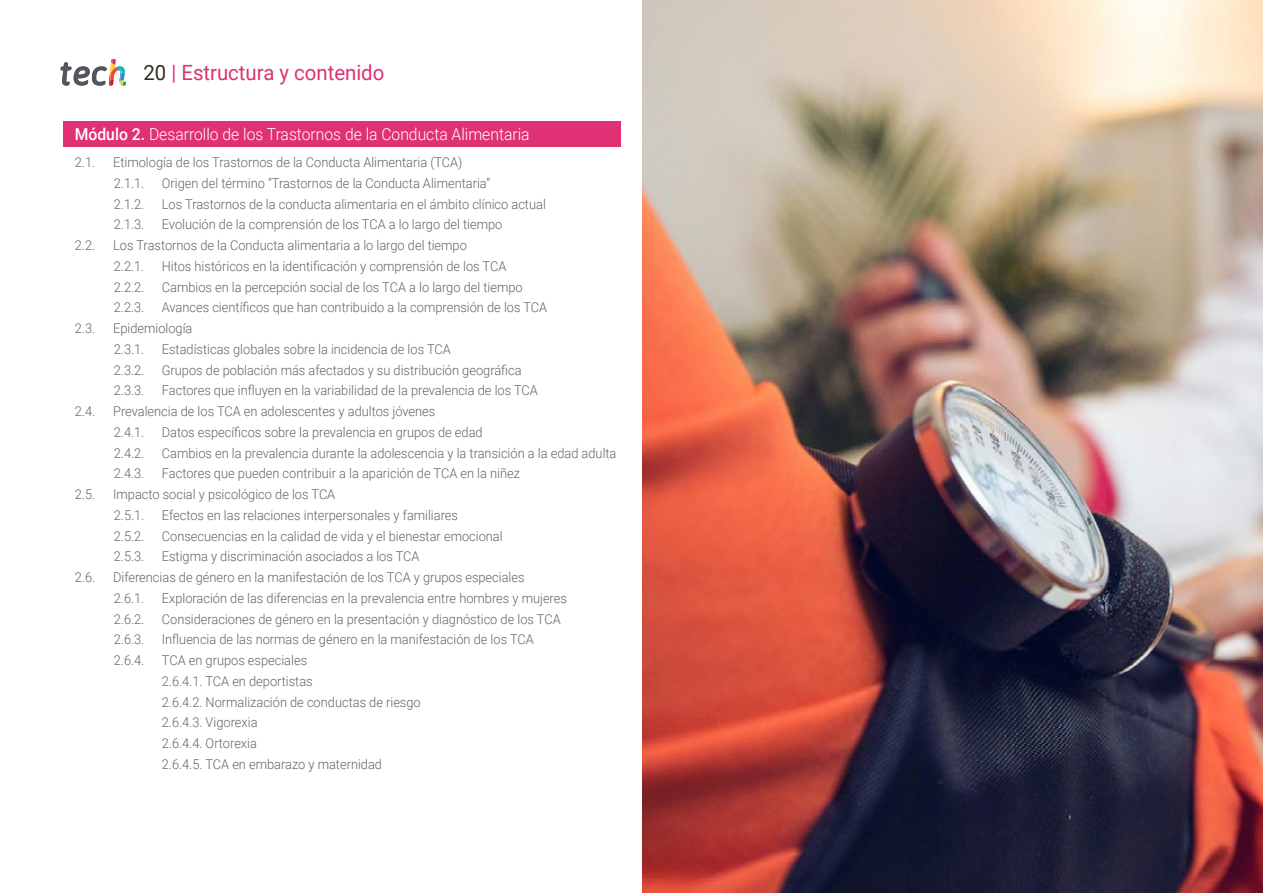
<style>
.page{position:relative;width:1263px;height:893px;background:#fff}
.page>*{position:absolute;margin:0;border:0;box-sizing:border-box;transform-origin:0 0}
.t1{font:21px "Roboto";color:#df3174}
.t2{font:300 16.5px "Roboto";color:#fff;scale:.95 1}
.t3{font:300 13.5px/20.7px "Roboto";color:#61646a;scale:.95 1}
.s1{color:#312e20}
.s2{font-weight:500}
</style>
<div class="page">
<div style="left:64px;top:121px;width:557px;height:25px;background:#df3174"></div>
<img style="left:642px;top:0;width:621px;height:893px">
<svg style="left:61px;top:59px;width:65px;height:27px"></svg>
<h1 class="t1" style="left:144px;top:57px;width:242px"><span class="s1">20</span> | Estructura y contenido</h1>
<p class="t2" style="left:75px;top:123px;width:480px"><span class="s2">Módulo 2.</span> Desarrollo de los Trastornos de la Conducta Alimentaria</p>
<p class="t3" style="left:75px;top:151px;width:23px">2.1.</p>
<p class="t3" style="left:113px;top:151px;width:369px">Etimología de los Trastornos de la Conducta Alimentaria (TCA)<br>2.1.1.</p>
<p class="t3" style="left:162px;top:172px;width:347px">Origen del término “Trastornos de la Conducta Alimentaria”</p>
<p class="t3" style="left:114px;top:193px;width:34px">2.1.2.</p>
<p class="t3" style="left:162px;top:193px;width:406px">Los Trastornos de la conducta alimentaria en el ámbito clínico actual</p>
<p class="t3" style="left:114px;top:214px;width:34px">2.1.3.</p>
<p class="t3" style="left:162px;top:214px;width:360px">Evolución de la comprensión de los TCA a lo largo del tiempo</p>
<p class="t3" style="left:75px;top:234px;width:23px">2.2.</p>
<p class="t3" style="left:113px;top:234px;width:374px">Los Trastornos de la Conducta alimentaria a lo largo del tiempo<br>2.2.1.</p>
<p class="t3" style="left:162px;top:255px;width:364px">Hitos históricos en la identificación y comprensión de los TCA</p>
<p class="t3" style="left:114px;top:276px;width:34px">2.2.2.</p>
<p class="t3" style="left:162px;top:276px;width:381px">Cambios en la percepción social de los TCA a lo largo del tiempo</p>
<p class="t3" style="left:114px;top:297px;width:34px">2.2.3.</p>
<p class="t3" style="left:162px;top:297px;width:407px">Avances científicos que han contribuido a la comprensión de los TCA</p>
<p class="t3" style="left:75px;top:317px;width:23px">2.3.</p>
<p class="t3" style="left:113px;top:317px;width:85px">Epidemiología<br>2.3.1.</p>
<p class="t3" style="left:162px;top:338px;width:306px">Estadísticas globales sobre la incidencia de los TCA</p>
<p class="t3" style="left:114px;top:359px;width:34px">2.3.2.</p>
<p class="t3" style="left:162px;top:359px;width:380px">Grupos de población más afectados y su distribución geográfica</p>
<p class="t3" style="left:114px;top:380px;width:34px">2.3.3.</p>
<p class="t3" style="left:162px;top:380px;width:397px">Factores que influyen en la variabilidad de la prevalencia de los TCA</p>
<p class="t3" style="left:75px;top:400px;width:23px">2.4.</p>
<p class="t3" style="left:113px;top:400px;width:341px">Prevalencia de los TCA en adolescentes y adultos jóvenes<br>2.4.1.</p>
<p class="t3" style="left:162px;top:421px;width:339px">Datos específicos sobre la prevalencia en grupos de edad</p>
<p class="t3" style="left:114px;top:442px;width:34px">2.4.2.</p>
<p class="t3" style="left:162px;top:442px;width:480px">Cambios en la prevalencia durante la adolescencia y la transición a la edad adulta</p>
<p class="t3" style="left:114px;top:463px;width:34px">2.4.3.</p>
<p class="t3" style="left:162px;top:463px;width:378px">Factores que pueden contribuir a la aparición de TCA en la niñez</p>
<p class="t3" style="left:75px;top:483px;width:23px">2.5.</p>
<p class="t3" style="left:113px;top:483px;width:235px">Impacto social y psicológico de los TCA<br>2.5.1.</p>
<p class="t3" style="left:162px;top:504px;width:313px">Efectos en las relaciones interpersonales y familiares</p>
<p class="t3" style="left:114px;top:525px;width:34px">2.5.2.</p>
<p class="t3" style="left:162px;top:525px;width:360px">Consecuencias en la calidad de vida y el bienestar emocional</p>
<p class="t3" style="left:114px;top:546px;width:34px">2.5.3.</p>
<p class="t3" style="left:162px;top:546px;width:273px">Estigma y discriminación asociados a los TCA</p>
<p class="t3" style="left:75px;top:566px;width:23px">2.6.</p>
<p class="t3" style="left:113px;top:566px;width:435px">Diferencias de género en la manifestación de los TCA y grupos especiales<br>2.6.1.</p>
<p class="t3" style="left:162px;top:587px;width:428px">Exploración de las diferencias en la prevalencia entre hombres y mujeres</p>
<p class="t3" style="left:114px;top:608px;width:34px">2.6.2.</p>
<p class="t3" style="left:162px;top:608px;width:421px">Consideraciones de género en la presentación y diagnóstico de los TCA</p>
<p class="t3" style="left:114px;top:629px;width:34px">2.6.3.</p>
<p class="t3" style="left:162px;top:629px;width:393px">Influencia de las normas de género en la manifestación de los TCA</p>
<p class="t3" style="left:114px;top:649px;width:34px">2.6.4.</p>
<p class="t3" style="left:162px;top:649px;width:274px">TCA en grupos especiales<br>2.6.4.1. TCA en deportistas<br>2.6.4.2. Normalización de conductas de riesgo<br>2.6.4.3. Vigorexia<br>2.6.4.4. Ortorexia<br>2.6.4.5. TCA en embarazo y maternidad</p>
</div>
